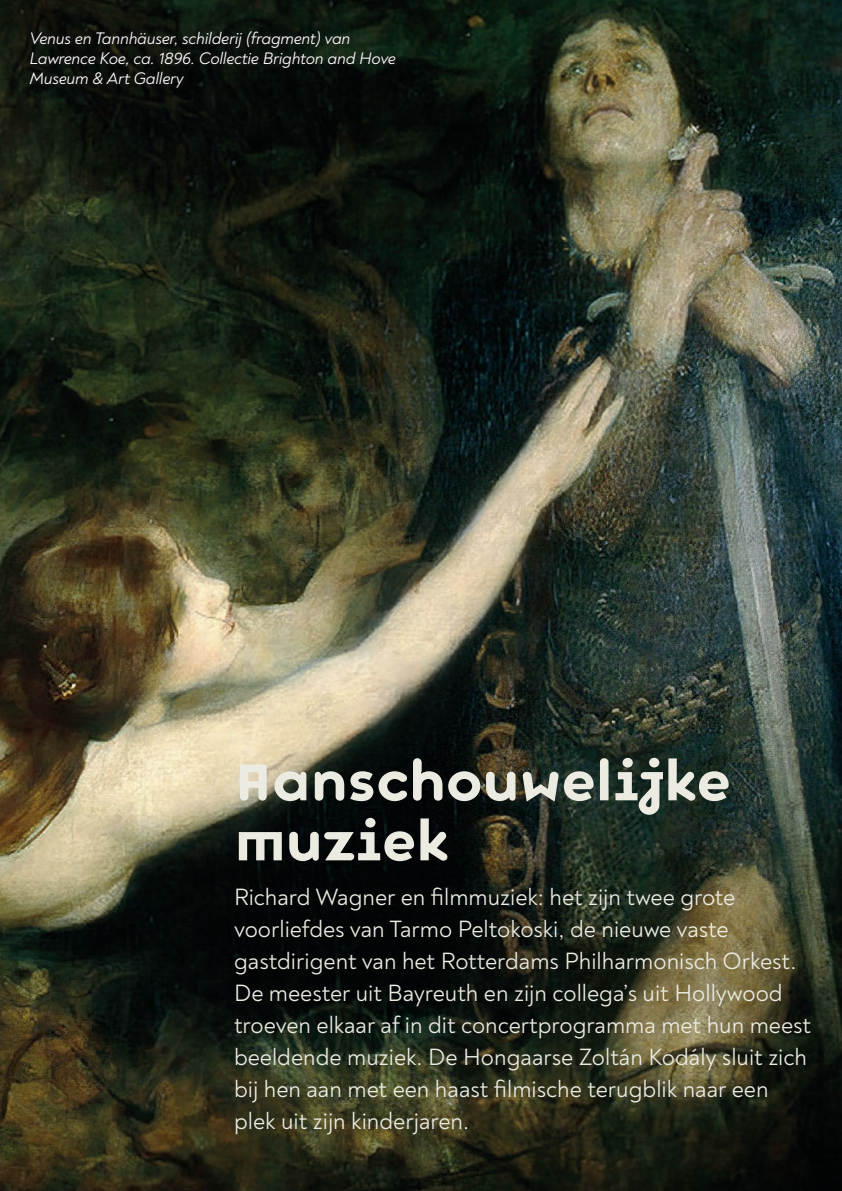
<style>
.page{position:relative;width:842px;height:1191px;background:#fff}
.page>*{position:absolute;margin:0;border:0;box-sizing:border-box;transform-origin:0 0}
.t1{font:60px/60px "Rpho";letter-spacing:-.02em;color:#ebebe2}
.t2{font:24px/32px "Noah";color:#ebebe2}
.t3{font:italic 17px/20px "Noah";letter-spacing:-.015em;color:#fff}
</style>
<div class="page">
<img style="left:0;top:0;width:842px;height:1191px">
<svg style="left:26px;top:27px;width:374px;height:65px;fill:#0c100c"></svg>
<p class="t3" style="left:30px;top:29px;width:368px">Venus en Tannhäuser, schilderij (fragment) van<br>Lawrence Koe, ca. 1896. Collectie Brighton and Hove<br>Museum &amp; Art Gallery</p>
<p class="t1" style="left:234px;top:751px;width:499px">Aanschouwelijke muziek</p>
<p class="t2" style="left:234px;top:881px;width:578px">Richard Wagner en filmmuziek: het zijn twee grote voorliefdes van Tarmo Peltokoski, de nieuwe vaste gastdirigent van het Rotterdams Philharmonisch Orkest.<br>De meester uit Bayreuth en zijn collega’s uit Hollywood troeven elkaar af in dit concertprogramma met hun meest beeldende muziek. De Hongaarse Zoltán Kodály sluit zich bij hen aan met een haast filmische terugblik naar een plek uit zijn kinderjaren.</p>
</div>
